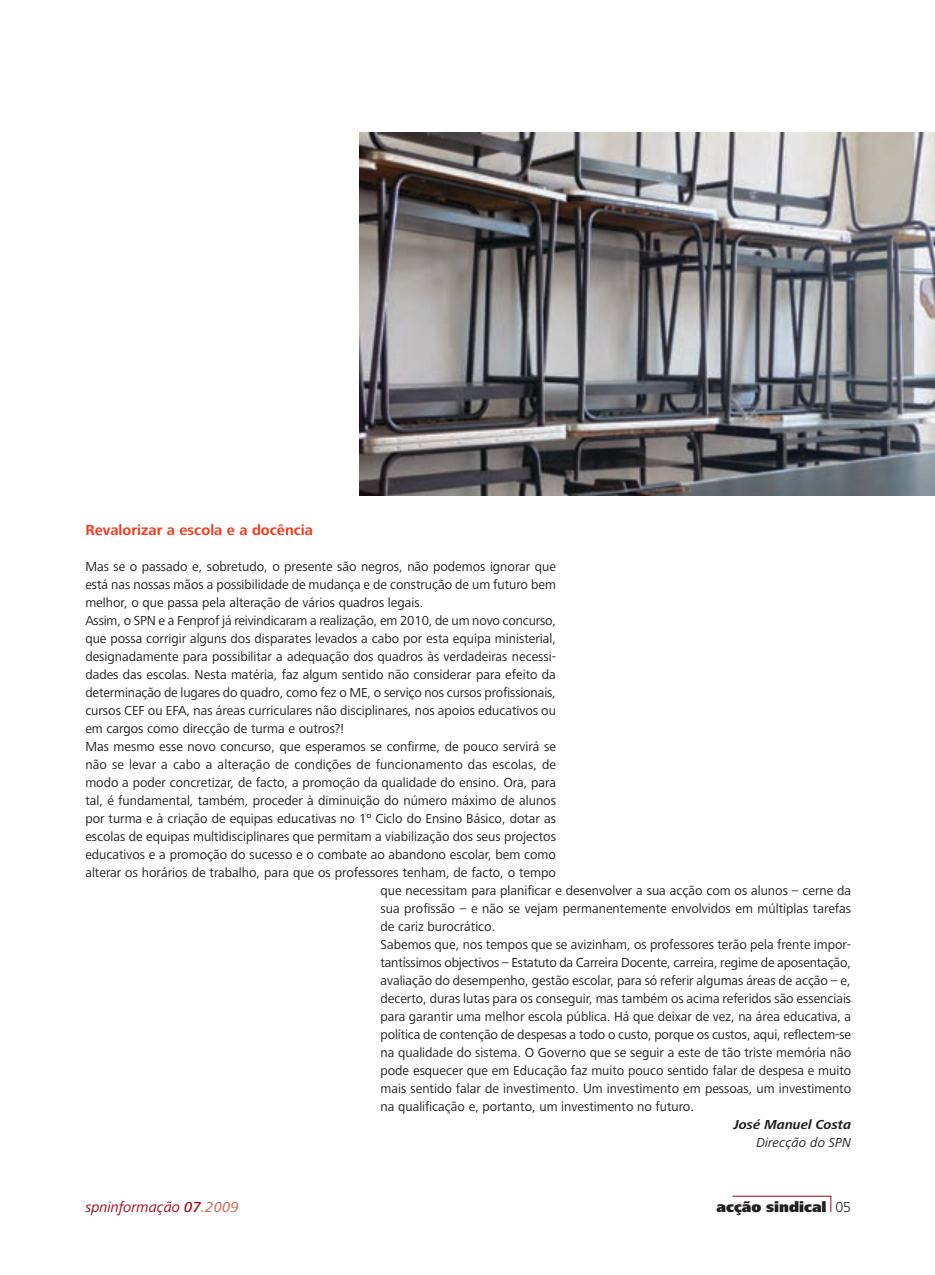
<style>
.page{position:relative;width:935px;height:1275px;background:#fff}
.page>*{position:absolute;margin:0;border:0;box-sizing:border-box;transform-origin:0 0}
.t1{font:700 15px "Frutiger Next LT";color:#ef3e22}
.t2{font:italic 15px "Frutiger Next LT";color:#9d0715}
.t3{font:900 15px "Frutiger Next LT";color:#231f20}
.t4{font:13.5px "Frutiger Next LT";color:#231f20}
.t5{font:italic 700 13.5px "Frutiger Next LT";color:#231f20}
.t6{font:italic 13.5px "Frutiger Next LT";color:#231f20}
.s1{font-weight:500}
.s2{font-weight:500;color:#cb7c6a}
.s3{font-weight:300}
</style>
<div class="page">
<svg style="left:732px;top:1195px;width:99px;height:18px"></svg>
<img style="left:359px;top:132px;width:575px;height:364px">
<p class="t1" style="left:85px;top:522px;width:229px">Revalorizar a escola e a docência</p>
<p class="t4" style="left:85px;top:559px;width:472px">Mas se o passado e, sobretudo, o presente são negros, não podemos ignorar que</p>
<p class="t4" style="left:85px;top:577px;width:472px">está nas nossas mãos a possibilidade de mudança e de construção de um futuro bem</p>
<p class="t4" style="left:85px;top:595px;width:339px">melhor, o que passa pela alteração de vários quadros legais.</p>
<p class="t4" style="left:85px;top:613px;width:472px">Assim, o SPN e a Fenprof já reivindicaram a realização, em 2010, de um novo concurso,</p>
<p class="t4" style="left:85px;top:631px;width:472px">que possa corrigir alguns dos disparates levados a cabo por esta equipa ministerial,</p>
<p class="t4" style="left:85px;top:649px;width:472px">designadamente para possibilitar a adequação dos quadros às verdadeiras necessi-</p>
<p class="t4" style="left:85px;top:667px;width:472px">dades das escolas. Nesta matéria, faz algum sentido não considerar para efeito da</p>
<p class="t4" style="left:85px;top:685px;width:472px">determinação de lugares do quadro, como fez o ME, o serviço nos cursos profissionais,</p>
<p class="t4" style="left:85px;top:703px;width:472px">cursos CEF ou EFA, nas áreas curriculares não disciplinares, nos apoios educativos ou</p>
<p class="t4" style="left:85px;top:721px;width:260px">em cargos como direcção de turma e outros?!</p>
<p class="t4" style="left:85px;top:739px;width:472px">Mas mesmo esse novo concurso, que esperamos se confirme, de pouco servirá se</p>
<p class="t4" style="left:85px;top:757px;width:472px">não se levar a cabo a alteração de condições de funcionamento das escolas, de</p>
<p class="t4" style="left:85px;top:775px;width:472px">modo a poder concretizar, de facto, a promoção da qualidade do ensino. Ora, para</p>
<p class="t4" style="left:85px;top:793px;width:472px">tal, é fundamental, também, proceder à diminuição do número máximo de alunos</p>
<p class="t4" style="left:85px;top:811px;width:472px">por turma e à criação de equipas educativas no 1º Ciclo do Ensino Básico, dotar as</p>
<p class="t4" style="left:85px;top:829px;width:472px">escolas de equipas multidisciplinares que permitam a viabilização dos seus projectos</p>
<p class="t4" style="left:85px;top:847px;width:472px">educativos e a promoção do sucesso e o combate ao abandono escolar, bem como</p>
<p class="t4" style="left:85px;top:865px;width:472px">alterar os horários de trabalho, para que os professores tenham, de facto, o tempo</p>
<p class="t4" style="left:380px;top:883px;width:472px">que necessitam para planificar e desenvolver a sua acção com os alunos – cerne da</p>
<p class="t4" style="left:380px;top:901px;width:472px">sua profissão – e não se vejam permanentemente envolvidos em múltiplas tarefas</p>
<p class="t4" style="left:380px;top:919px;width:116px">de cariz burocrático.</p>
<p class="t4" style="left:380px;top:937px;width:472px">Sabemos que, nos tempos que se avizinham, os professores terão pela frente impor-</p>
<p class="t4" style="left:380px;top:955px;width:472px">tantíssimos objectivos – Estatuto da Carreira Docente, carreira, regime de aposentação,</p>
<p class="t4" style="left:380px;top:973px;width:471px">avaliação do desempenho, gestão escolar, para só referir algumas áreas de acção – e,</p>
<p class="t4" style="left:380px;top:991px;width:472px">decerto, duras lutas para os conseguir, mas também os acima referidos são essenciais</p>
<p class="t4" style="left:380px;top:1009px;width:472px">para garantir uma melhor escola pública. Há que deixar de vez, na área educativa, a</p>
<p class="t4" style="left:380px;top:1027px;width:472px">política de contenção de despesas a todo o custo, porque os custos, aqui, reflectem-se</p>
<p class="t4" style="left:380px;top:1045px;width:472px">na qualidade do sistema. O Governo que se seguir a este de tão triste memória não</p>
<p class="t4" style="left:380px;top:1063px;width:472px">pode esquecer que em Educação faz muito pouco sentido falar de despesa e muito</p>
<p class="t4" style="left:380px;top:1081px;width:472px">mais sentido falar de investimento. Um investimento em pessoas, um investimento</p>
<p class="t4" style="left:380px;top:1099px;width:315px">na qualificação e, portanto, um investimento no futuro.</p>
<p class="t5" style="left:733px;top:1117px;width:119px">José Manuel Costa</p>
<p class="t6" style="left:756px;top:1135px;width:96px">Direcção do SPN</p>
<p class="t2" style="left:85px;top:1199px;width:155px">spninformação <span class="s1">07</span><span class="s2">.2009</span></p>
<p class="t3" style="left:716px;top:1199px;width:136px">acção sindical <span class="s3">05</span></p>
</div>
